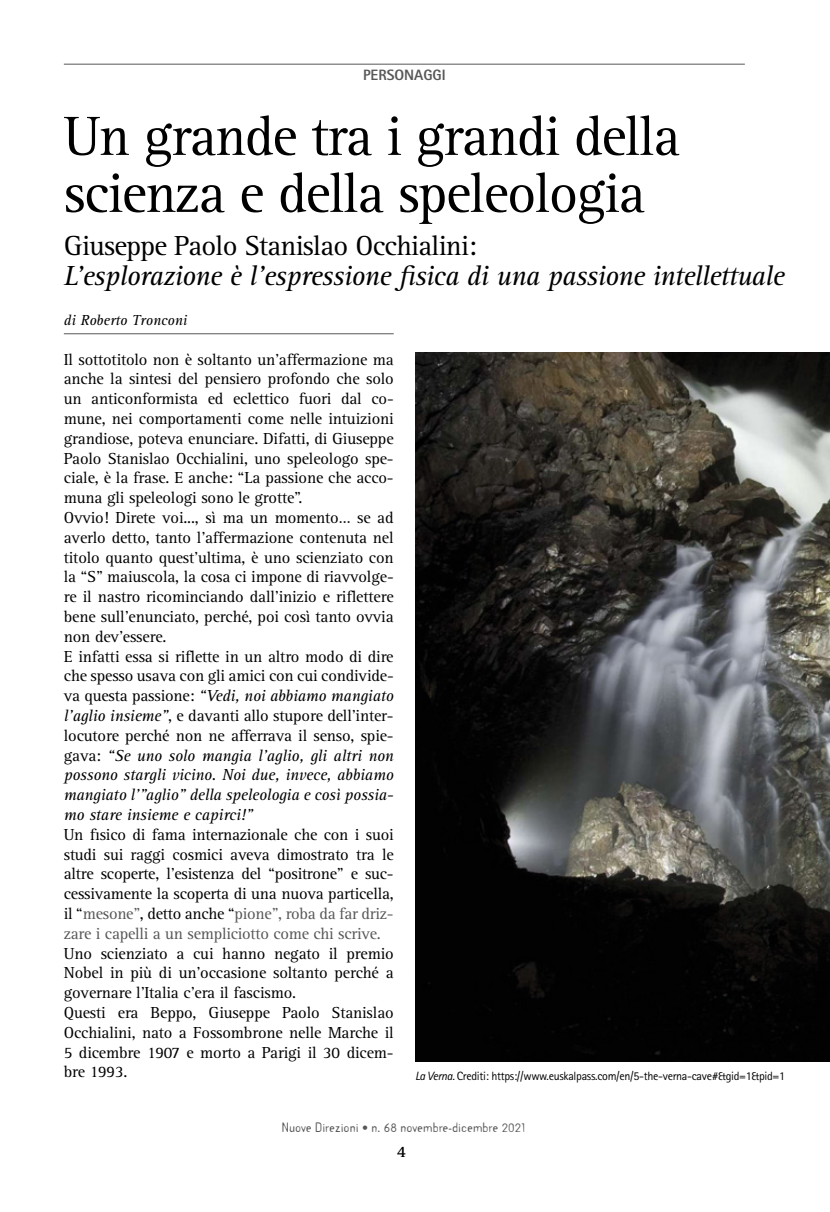
<style>
.page{position:relative;width:830px;height:1212px;background:#fff}
.page>*{position:absolute;margin:0;border:0;box-sizing:border-box;transform-origin:0 0}
.t1{font:57px/57px "Rotis Serif";letter-spacing:-.025em;color:#000}
.t2{font:italic 28.5px "Rotis Serif";letter-spacing:-.025em;color:#000}
.t3{font:28.5px "Rotis Serif";letter-spacing:-.025em;color:#000}
.t4{font:16.5px/19.8px "Rotis Serif";letter-spacing:-.01em;color:#000}
.t5{font:700 16.5px "Rotis Serif";color:#000}
.t6{font:italic 15px "Rotis Serif";color:#000}
.t7{font:800 15px "Rotis Sans Serif";color:#575756}
.t8{font:12px "Rotis Sans Serif";letter-spacing:-.025em;color:#000}
.t9{font:12px "Template Gothic OT";color:#575756}
.s1{font-style:italic}
.s2{color:#575756}
.s3{font-family:"Rotis Semi Serif"}
</style>
<div class="page">
<hr style="left:64px;top:333px;width:329px;height:1px;background:#575756">
<hr style="left:64px;top:64px;width:680px;height:1px;background:#575756">
<img style="left:415px;top:353px;width:414px;height:709px">
<p class="t7" style="left:363px;top:66px;width:84px">PERSONAGGI</p>
<h1 class="t1" style="left:64px;top:109px;width:617px">Un grande tra i grandi della scienza e della speleologia</h1>
<h2 class="t3" style="left:64px;top:230px;width:414px">Giuseppe Paolo Stanislao Occhialini:</h2>
<h2 class="t2" style="left:64px;top:260px;width:721px">L’esplorazione è l’espressione fisica di una passione intellettuale</h2>
<p class="t6" style="left:64px;top:312px;width:125px">di Roberto Tronconi</p>
<p class="t4" style="left:64px;top:350px;width:331px">Il sottotitolo non è soltanto un’affermazione ma anche la sintesi del pensiero profondo che solo un anticonformista ed eclettico fuori dal co&shy;mune, nei comportamenti come nelle intuizioni grandiose, poteva enunciare. Difatti, di Giuseppe Paolo Stanislao Occhialini, uno speleologo spe&shy;ciale, è la frase. E anche: “La passione che acco&shy;muna gli speleologi sono le grotte”.<br>Ovvio! Direte voi..., sì ma un momento… se ad averlo detto, tanto l’affermazione contenuta nel titolo quanto quest’ultima, è uno scienziato con la “S” maiuscola, la cosa ci impone di riavvolge&shy;re il nastro ricominciando dall’inizio e riflettere bene sull’enunciato, perché, poi così tanto ovvia non dev’essere.<br>E infatti essa si riflette in un altro modo di dire che spesso usava con gli amici con cui condivide&shy;va questa passione: <span class="s1">“Vedi, noi abbiamo mangiato l’aglio insieme”</span>, e davanti allo stupore dell’inter&shy;locutore perché non ne afferrava il senso, spie&shy;gava: <span class="s1">“Se uno solo mangia l’aglio, gli altri non possono stargli vicino. Noi due, invece, abbiamo mangiato l’”aglio” della speleologia e così possia&shy;mo stare insieme e capirci!”</span></p>
<p class="t4" style="left:64px;top:825px;width:331px;text-align:justify">Un fisico di fama internazionale che con i suoi studi sui raggi cosmici aveva dimostrato tra le altre scoperte, l’esistenza del “positrone” e suc&shy;cessivamente la scoperta di una nuova particella, il “<span class="s2">mesone”</span>, detto anche “<span class="s2">pione”, roba da far driz&shy;zare i capelli a un sempliciotto come chi scrive.</span></p>
<p class="t4" style="left:64px;top:944px;width:331px">Uno scienziato a cui hanno negato il premio Nobel in più di un’occasione soltanto perché a governare l’Italia c’era il fascismo.<br>Questi era Beppo, Giuseppe Paolo Stanislao Occhialini, nato a Fossombrone nelle Marche il 5 dicembre 1907 e morto a Parigi il 30 dicem&shy;bre 1993.</p>
<p class="t8" style="left:415px;top:1068px;width:371px"><span class="s1">La Verna.</span> Crediti: https://www.euskalpass.com/en/5-the-verna-cave#&amp;gid=1&amp;pid=1</p>
<p class="t9" style="left:282px;top:1121px;width:245px">Nuove Direzioni <span class="s3">•</span> n. 68 novembre-dicembre 2021</p>
<p class="t5" style="left:396px;top:1142px;width:11px">4</p>
</div>
